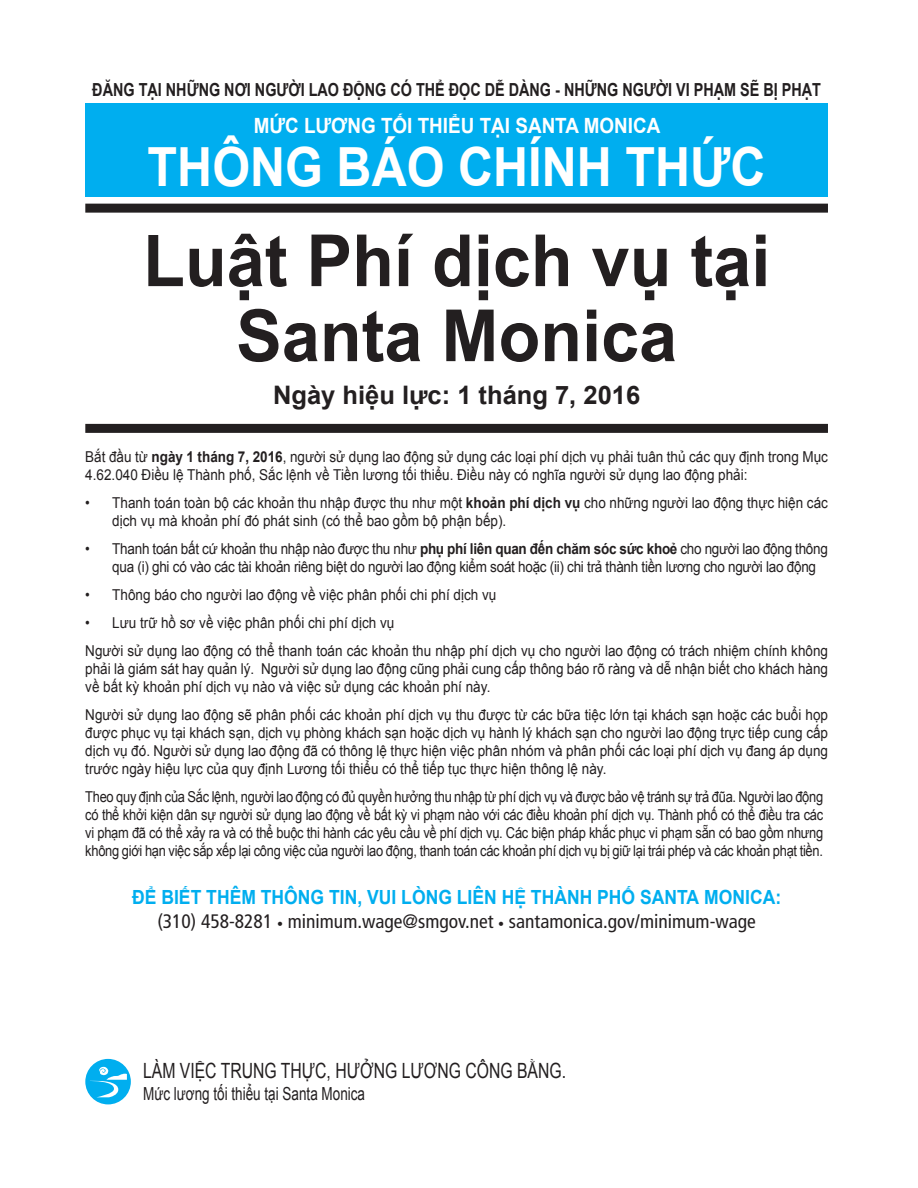
<style>
.page{position:relative;width:918px;height:1188px;background:#fff}
.page>*{position:absolute;margin:0;border:0;box-sizing:border-box;transform-origin:0 0}
.L_3{font:700 72px/75px "Arial";color:#231f20;text-align:center;scale:.95 1}
.L_3-2{font:700 54px "Arial";color:#fff;scale:.9 1}
.L_5{font:700 25.5px "Arial";color:#231f20}
.t1{font:21px "Arial";color:#231f20;scale:.75 1}
.L_3-3{font:700 21px "Arial";color:#fff;scale:.9 1}
.L_bottom{font:condensed 19.5px/24px "Frutiger LT Std";color:#231f20;text-align:center}
.L_1{font:700 18px "Arial";color:#231f20;scale:.8 1}
.t2{font:18px "Arial";color:#231f20;scale:.75 1}
.L_bottom-2{font:15px/18px "Arial";color:#231f20;text-align:justify;scale:.9 1}
.L_bottom-3{font:15px/18px "Arial";color:#231f20;text-align:justify;scale:.86 1}
.L_bottom-4{font:15px/18px "Arial";letter-spacing:-.02em;color:#231f20;scale:.9 1}
.body_main{font:15px/18px "Arial";color:#231f20;scale:.9 1}
.s1{font-weight:700}
.s2{font-family:"Arial";font-weight:700;font-stretch:normal;color:#00aeef}
.s3{font-size:12px}
</style>
<div class="page">
<svg style="left:85px;top:1059px;width:46px;height:45px"></svg>
<div style="left:85px;top:103px;width:743px;height:93px;background:#00aeef"></div>
<div style="left:85px;top:204px;width:743px;height:9px;background:#231f20"></div>
<div style="left:85px;top:424px;width:743px;height:9px;background:#231f20"></div>
<p class="L_1" style="left:92px;top:77px;width:912px">ĐĂNG TẠI NHỮNG NƠI NGƯỜI LAO ĐỘNG CÓ THỂ ĐỌC DỄ DÀNG - NHỮNG NGƯỜI VI PHẠM SẼ BỊ PHẠT</p>
<p class="L_3-3" style="left:254px;top:112px;width:453px">MỨC LƯƠNG TỐI THIỂU TẠI SANTA MONICA</p>
<p class="L_3-2" style="left:148px;top:131px;width:688px">THÔNG BÁO CHÍNH THỨC</p>
<p class="L_3" style="left:143px;top:226px;width:662px">Luật Phí dịch vụ tại<br>Santa Monica</p>
<p class="L_5" style="left:273px;top:378px;width:369px">Ngày hiệu lực: 1 tháng 7, 2016</p>
<p class="body_main" style="left:85px;top:448px;width:827px">Bắt đầu từ <span class="s1">ngày 1 tháng 7, 2016</span>, người sử dụng lao động sử dụng các loại phí dịch vụ phải tuân thủ các quy định trong Mục<br>4.62.040 Điều lệ Thành phố, Sắc lệnh về Tiền lương tối thiểu. Điều này có nghĩa người sử dụng lao động phải:</p>
<p class="L_bottom-2" style="left:112px;top:494px;width:797px;text-indent:-27px">• Thanh toán toàn bộ các khoản thu nhập được thu như một <span class="s1">khoản phí dịch vụ</span> cho những người lao động thực hiện các dịch vụ mà khoản phí đó phát sinh (có thể bao gồm bộ phận bếp).</p>
<p class="L_bottom-4" style="left:112px;top:540px;width:797px;text-indent:-27px">• Thanh toán bất cứ khoản thu nhập nào được thu như <span class="s1">phụ phí liên quan đến chăm sóc sức khoẻ</span> cho người lao động thông qua (i) ghi có vào các tài khoản riêng biệt do người lao động kiểm soát hoặc (ii) chi trả thành tiền lương cho người lao động</p>
<p class="L_bottom-2" style="left:85px;top:586px;width:458px">• Thông báo cho người lao động về việc phân phối chi phí dịch vụ</p>
<p class="L_bottom-2" style="left:85px;top:614px;width:345px">• Lưu trữ hồ sơ về việc phân phối chi phí dịch vụ</p>
<p class="L_bottom-2" style="left:85px;top:642px;width:827px">Người sử dụng lao động có thể thanh toán các khoản thu nhập phí dịch vụ cho người lao động có trách nhiệm chính không phải là giám sát hay quản lý. Người sử dụng lao động cũng phải cung cấp thông báo rõ ràng và dễ nhận biết cho khách hàng về bất kỳ khoản phí dịch vụ nào và việc sử dụng các khoản phí này.</p>
<p class="L_bottom-2" style="left:85px;top:706px;width:827px">Người sử dụng lao động sẽ phân phối các khoản phí dịch vụ thu được từ các bữa tiệc lớn tại khách sạn hoặc các buổi họp được phục vụ tại khách sạn, dịch vụ phòng khách sạn hoặc dịch vụ hành lý khách sạn cho người lao động trực tiếp cung cấp dịch vụ đó. Người sử dụng lao động đã có thông lệ thực hiện việc phân nhóm và phân phối các loại phí dịch vụ đang áp dụng trước ngày hiệu lực của quy định Lương tối thiểu có thể tiếp tục thực hiện thông lệ này.</p>
<p class="L_bottom-3" style="left:85px;top:788px;width:860px">Theo quy định của Sắc lệnh, người lao động có đủ quyền hưởng thu nhập từ phí dịch vụ và được bảo vệ tránh sự trả đũa. Người lao động có thể khởi kiện dân sự người sử dụng lao động về bất kỳ vi phạm nào với các điều khoản phí dịch vụ. Thành phố có thể điều tra các vi phạm đã có thể xảy ra và có thể buộc thi hành các yêu cầu về phí dịch vụ. Các biện pháp khắc phục vi phạm sẵn có bao gồm nhưng không giới hạn việc sắp xếp lại công việc của người lao động, thanh toán các khoản phí dịch vụ bị giữ lại trái phép và các khoản phạt tiền.</p>
<p class="L_bottom" style="left:132px;top:885px;width:651px"><span class="s2">ĐỂ BIẾT THÊM THÔNG TIN, VUI LÒNG LIÊN HỆ THÀNH PHỐ SANTA MONICA: </span>(310) 458-8281 <span class="s3">•</span> minimum.wage@smgov.net <span class="s3">•</span> santamonica.gov/minimum-wage</p>
<p class="t1" style="left:143px;top:1057px;width:565px">LÀM VIỆC TRUNG THỰC, HƯỞNG LƯƠNG CÔNG BẰNG.</p>
<p class="t2" style="left:143px;top:1082px;width:298px">Mức lương tối thiểu tại Santa Monica</p>
</div>
